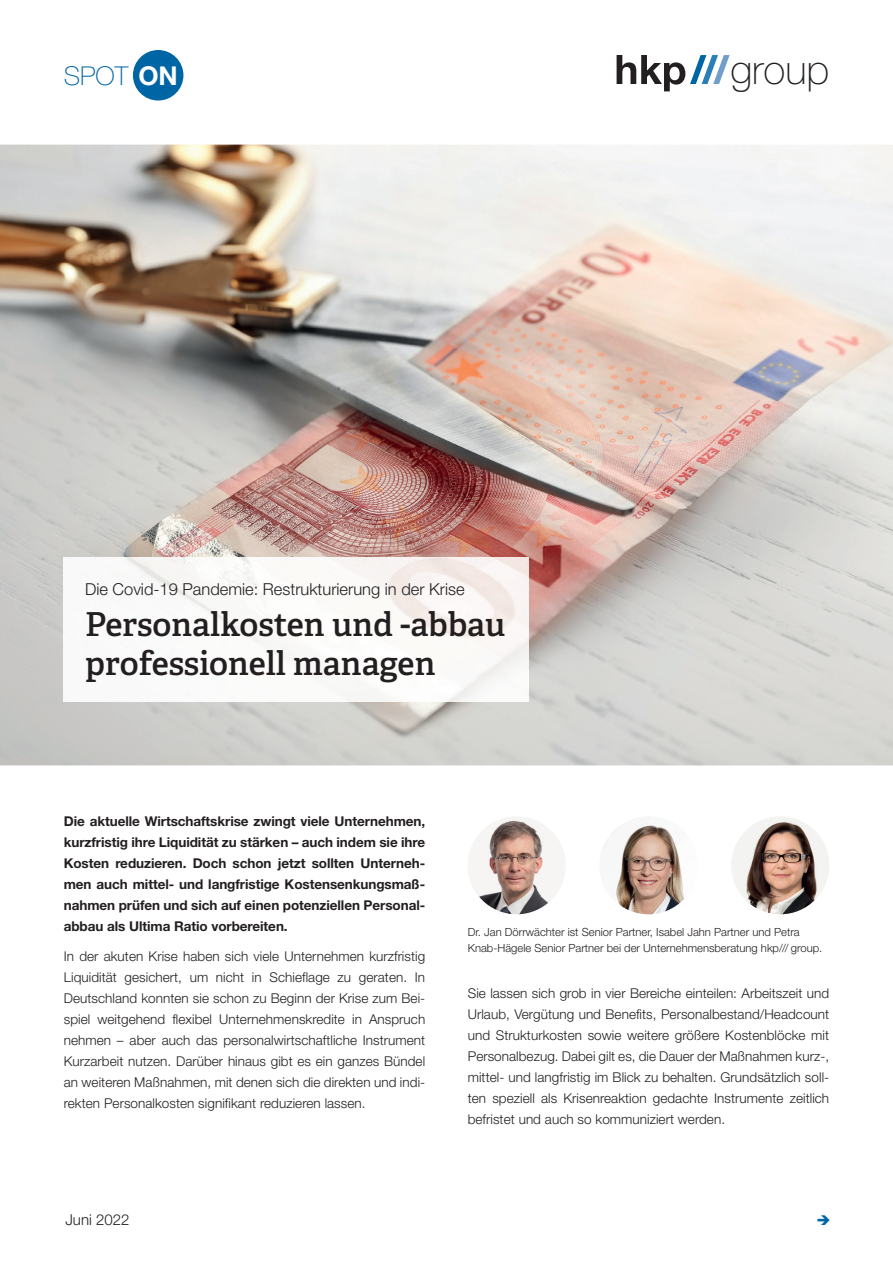
<style>
.page{position:relative;width:893px;height:1263px;background:#fff}
.page>*{position:absolute;margin:0;border:0;box-sizing:border-box;transform-origin:0 0}
.t1{font:100 40.65px "Helvetica Neue LT Std";color:#231f20}
.t2{font:600 33px/39.6px "Adelle";color:#231f20}
.t3{font:100 25.95px "Helvetica Neue LT Std";color:#0065a4}
.t4{font:300 16.5px "Helvetica Neue LT Std";color:#231f20}
.t5{font:300 15px "Helvetica Neue LT Std";color:#231f20}
.t6{font:300 13.5px/21px "Helvetica Neue LT Std";letter-spacing:.005em;color:#231f20;text-align:justify}
.t7{font:700 13.5px/21px "Helvetica Neue LT Std";letter-spacing:-.005em;color:#231f20;text-align:justify}
.t8{font:300 11.25px/15.8px "Helvetica Neue LT Std";color:#231f20}
.s1{font-weight:700;color:#fff}
</style>
<div class="page">
<img style="left:0;top:145px;width:893px;height:620px">
<img style="left:64px;top:558px;width:465px;height:144px">
<div style="left:133px;top:50px;width:50px;height:51px;background:#0065a4;border-radius:50%"></div>
<img style="left:600px;top:816px;width:97px;height:98px;border-radius:49px">
<img style="left:731px;top:816px;width:98px;height:98px;border-radius:49px">
<img style="left:468px;top:816px;width:98px;height:98px;border-radius:49px">
<svg style="left:617px;top:55px;width:113px;height:36px"></svg>
<h3 class="t3" style="left:64px;top:60px;width:116px">SPOT <span class="s1">ON</span></h3>
<p class="t4" style="left:85px;top:579px;width:381px">Die Covid-19 Pandemie: Restrukturierung in der Krise</p>
<h2 class="t2" style="left:85px;top:605px;width:422px">Personalkosten und -abbau professionell managen</h2>
<h1 class="t1" style="left:730px;top:46px;width:100px">group</h1>
<p class="t7" style="left:64px;top:810px;width:363px">Die aktuelle Wirtschaftskrise zwingt viele Unternehmen, kurzfristig ihre Liquidität zu stärken – auch indem sie ihre Kosten reduzieren. Doch schon jetzt sollten Unterneh&shy;men auch mittel- und langfristige Kostensenkungsmaß&shy;nahmen prüfen und sich auf einen potenziellen Personal&shy;abbau als Ultima Ratio vorbereiten.</p>
<p class="t6" style="left:64px;top:945px;width:363px">In der akuten Krise haben sich viele Unternehmen kurzfristig Liquidität gesichert, um nicht in Schieflage zu geraten. In Deutschland konnten sie schon zu Beginn der Krise zum Bei&shy;spiel weitgehend flexibel Unternehmenskredite in Anspruch nehmen – aber auch das personalwirtschaftliche Instrument Kurzarbeit nutzen. Darüber hinaus gibt es ein ganzes Bündel an weiteren Maßnahmen, mit denen sich die direkten und indi&shy;rekten Personalkosten signifikant reduzieren lassen.</p>
<p class="t5" style="left:65px;top:1210px;width:65px">Juni 2022</p>
<p class="t8" style="left:468px;top:924px;width:356px">Dr. Jan Dörrwächter ist Senior Partner, Isabel Jahn Partner und Petra<br>Knab-Hägele Senior Partner bei der Unternehmensberatung hkp/// group.</p>
<p class="t6" style="left:468px;top:982px;width:363px">Sie lassen sich grob in vier Bereiche einteilen: Arbeitszeit und Urlaub, Vergütung und Benefits, Personalbestand/Headcount und Strukturkosten sowie weitere größere Kostenblöcke mit Personalbezug. Dabei gilt es, die Dauer der Maßnahmen kurz-, mittel- und langfristig im Blick zu behalten. Grundsätzlich soll&shy;ten speziell als Krisenreaktion gedachte Instrumente zeitlich befristet und auch so kommuniziert werden.</p>
</div>
